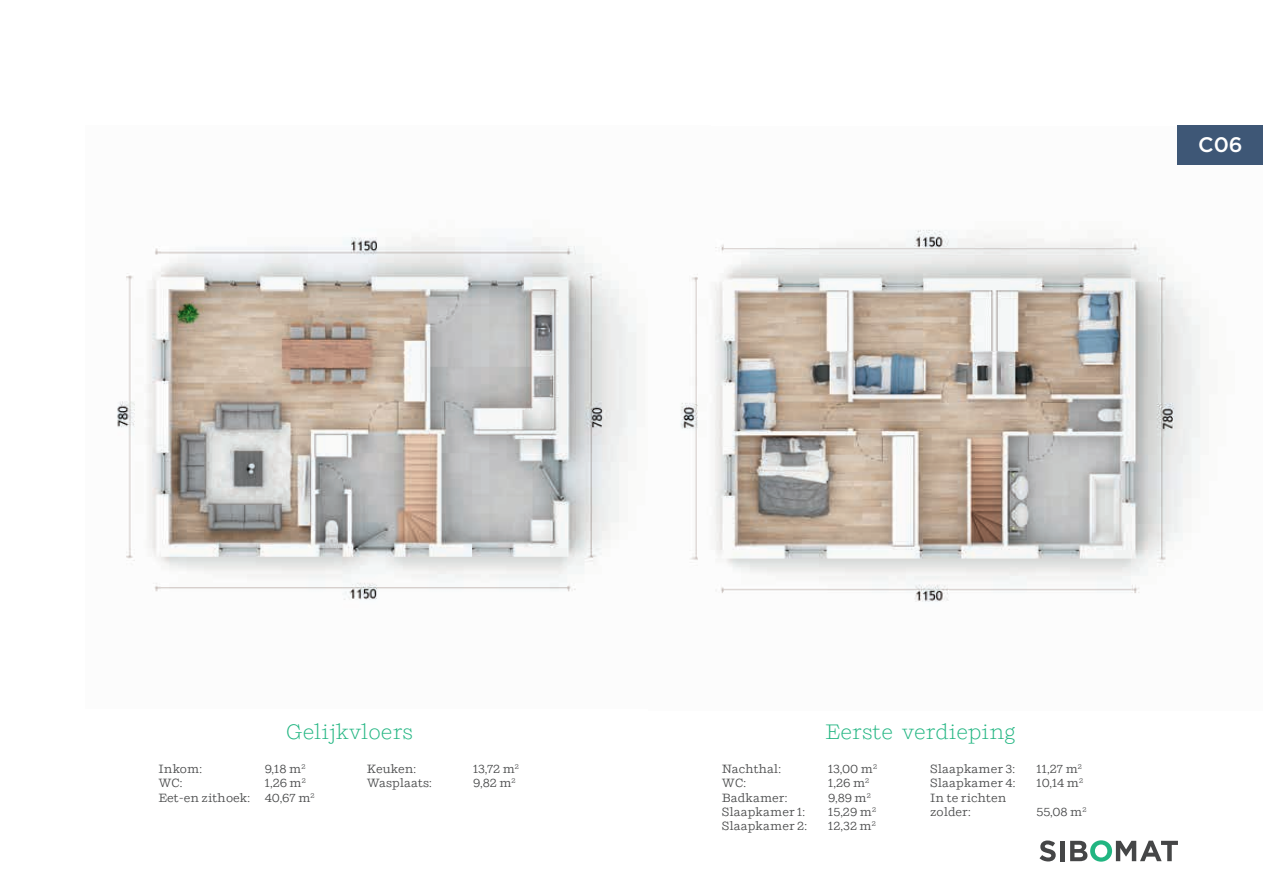
<style>
.page{position:relative;width:1263px;height:893px;background:#fff}
.page>*{position:absolute;margin:0;border:0;box-sizing:border-box;transform-origin:0 0}
.t1{font:300 21px "Shift";color:#21b581}
.t2{font:500 21px "Gotham";color:#fff}
.t3{font:12px/14.4px "Shift";color:#454647}
.t4{font:12px "Shift";letter-spacing:-.02em;color:#454647}
</style>
<div class="page">
<img style="left:117px;top:237px;width:520px;height:363px">
<img style="left:680px;top:127px;width:583px;height:475px">
<div style="left:1178px;top:125px;width:85px;height:39px;background:#3e5776"></div>
<svg style="left:1039px;top:840px;width:17px;height:21px"></svg>
<div style="left:1060px;top:841px;width:5px;height:20px;background:#454647"></div>
<svg style="left:1070px;top:840px;width:108px;height:22px"></svg>
<h1 class="t2" style="left:1198px;top:131px;width:46px">C06</h1>
<h1 class="t1" style="left:286px;top:719px;width:128px">Gelijkvloers</h1>
<h1 class="t1" style="left:825px;top:719px;width:192px">Eerste verdieping</h1>
<p class="t4" style="left:722px;top:761px;width:61px">Nachthal:</p>
<p class="t3" style="left:828px;top:761px;width:51px">13,00 m<sup>2</sup></p>
<p class="t3" style="left:722px;top:776px;width:26px">WC:</p>
<p class="t3" style="left:828px;top:776px;width:43px">1,26 m<sup>2</sup></p>
<p class="t3" style="left:722px;top:790px;width:67px">Badkamer:</p>
<p class="t3" style="left:828px;top:790px;width:44px">9,89 m<sup>2</sup></p>
<p class="t3" style="left:722px;top:805px;width:85px">Slaapkamer 1:</p>
<p class="t3" style="left:828px;top:805px;width:50px">15,29 m<sup>2</sup></p>
<p class="t3" style="left:722px;top:819px;width:87px">Slaapkamer 2:</p>
<p class="t3" style="left:828px;top:819px;width:49px">12,32 m<sup>2</sup></p>
<p class="t3" style="left:158px;top:761px;width:45px">Inkom:</p>
<p class="t3" style="left:265px;top:761px;width:42px">9,18 m<sup>2</sup></p>
<p class="t3" style="left:158px;top:776px;width:26px">WC:</p>
<p class="t3" style="left:367px;top:761px;width:51px">Keuken:</p>
<p class="t3" style="left:473px;top:761px;width:48px">13,72 m<sup>2</sup></p>
<p class="t3" style="left:367px;top:776px;width:67px">Wasplaats:</p>
<p class="t3" style="left:473px;top:776px;width:44px">9,82 m<sup>2</sup></p>
<p class="t3" style="left:930px;top:761px;width:86px">Slaapkamer 3:</p>
<p class="t3" style="left:1036px;top:761px;width:47px">11,27 m<sup>2</sup></p>
<p class="t3" style="left:930px;top:776px;width:87px">Slaapkamer 4:</p>
<p class="t3" style="left:1036px;top:776px;width:48px">10,14 m<sup>2</sup></p>
<p class="t3" style="left:930px;top:790px;width:78px">In te richten zolder:</p>
<p class="t3" style="left:158px;top:776px;width:158px;text-indent:106px">1,26 m<sup>2<br></sup>Eet-en zithoek: 40,67 m<sup>2</sup></p>
<p class="t3" style="left:1036px;top:805px;width:52px">55,08 m<sup>2</sup></p>
</div>
